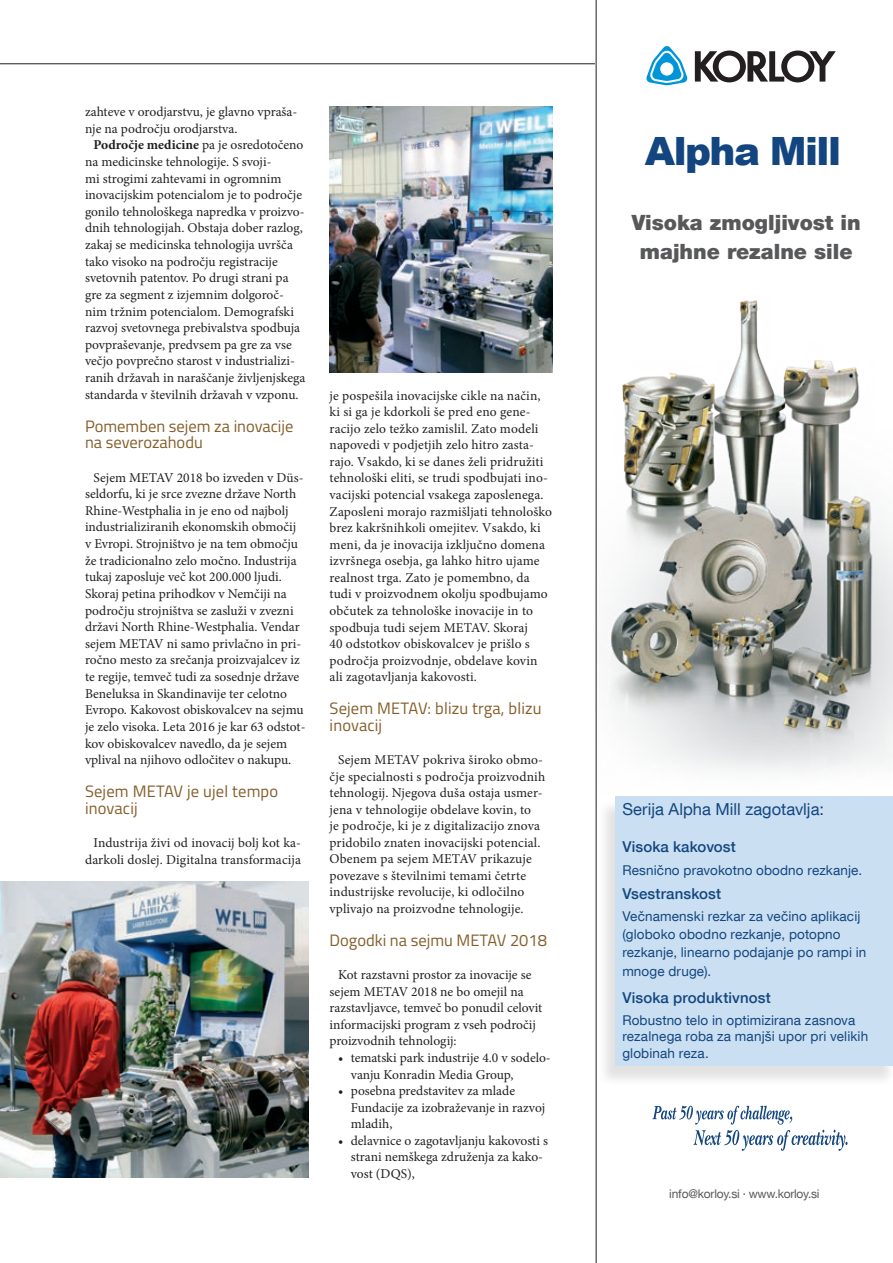
<style>
.page{position:relative;width:893px;height:1263px;background:#fff}
.page>*{position:absolute;margin:0;border:0;box-sizing:border-box;transform-origin:0 0}
.t1{font:900 39px "Arial";letter-spacing:-.04em;color:#134680}
.t2{font:900 21px/29.2px "Helvetica Neue LT Com";color:#57585a;text-align:center}
.t3{font:16.5px/16.6px "Titillium";color:#845e2a}
.t4{font:16.5px "Helvetica Neue LT Com";color:#134680}
.t5{font:500 15px "Helvetica Neue LT Com";letter-spacing:.01em;color:#134680}
.t6{font:13.5px/16.5px "Minion Pro";color:#231f20}
.t7{font:13.5px/18.3px "Helvetica Neue LT Com";letter-spacing:.01em;color:#134680}
.t8{font:12px "Helvetica Neue LT Com";letter-spacing:-.02em;color:#57585a}
.s1{font-weight:700}
.s2{font-family:"Helvetica";font-size:11.25px;color:#231f20}
</style>
<div class="page">
<img style="left:330px;top:106px;width:223px;height:267px">
<img style="left:0;top:882px;width:308px;height:296px">
<hr style="left:0;top:63px;width:893px;height:1px;background:#231f20">
<div style="left:596px;top:0;width:297px;height:1263px;background:#fff"></div>
<div style="left:598px;top:799px;width:295px;height:288px;background:#231f20;opacity:.13"></div>
<div style="left:615px;top:796px;width:278px;height:269px;background:#cbdff2"></div>
<svg style="left:646px;top:46px;width:41px;height:39px"></svg>
<svg style="left:695px;top:51px;width:141px;height:31px"></svg>
<svg style="left:652px;top:1106px;width:140px;height:18px"></svg>
<svg style="left:694px;top:1130px;width:153px;height:21px"></svg>
<hr style="left:596px;top:0;width:1px;height:1263px;background:#231f20">
<img style="left:596px;top:294px;width:297px;height:563px">
<p class="t6" style="left:85px;top:104px;width:214px">zahteve v orodjarstvu, je glavno vpraša&shy;nje na področju orodjarstva.</p>
<p class="t6" style="left:85px;top:137px;width:222px;text-indent:9px"><span class="s1">Področje medicine</span> pa je osredotočeno na medicinske tehnologije. S svoji-<br>mi strogimi zahtevami in ogromnim inovacijskim potencialom je to področje gonilo tehnološkega napredka v proizvo&shy;dnih tehnologijah. Obstaja dober razlog, zakaj se medicinska tehnologija uvršča tako visoko na področju registracije svetovnih patentov. Po drugi strani pa gre za segment z izjemnim dolgoroč&shy;nim tržnim potencialom. Demografski razvoj svetovnega prebivalstva spodbuja povpraševanje, predvsem pa gre za vse večjo povprečno starost v industrializi&shy;ranih državah in naraščanje življenjskega standarda v številnih državah v vzponu.</p>
<p class="t3" style="left:85px;top:417px;width:210px">Pomemben sejem za inovacije na severozahodu</p>
<p class="t6" style="left:85px;top:469px;width:222px;text-indent:9px">Sejem METAV 2018 bo izveden v Düs&shy;seldorfu, ki je srce zvezne države North Rhine-Westphalia in je eno od najbolj industrializiranih ekonomskih območij v Evropi. Strojništvo je na tem območju že tradicionalno zelo močno. Industrija tukaj zaposluje več kot 200.000 ljudi.<br>Skoraj petina prihodkov v Nemčiji na področju strojništva se zasluži v zvezni državi North Rhine-Westphalia. Vendar sejem METAV ni samo privlačno in pri&shy;ročno mesto za srečanja proizvajalcev iz te regije, temveč tudi za sosednje države Beneluksa in Skandinavije ter celotno Evropo. Kakovost obiskovalcev na sejmu je zelo visoka. Leta 2016 je kar 63 odstot&shy;kov obiskovalcev navedlo, da je sejem vplival na njihovo odločitev o nakupu.</p>
<p class="t3" style="left:85px;top:782px;width:195px">Sejem METAV je ujel tempo inovacij</p>
<p class="t6" style="left:85px;top:834px;width:218px;text-align:right">Industrija živi od inovacij bolj kot ka&shy;darkoli doslej. Digitalna transformacija</p>
<p class="t6" style="left:330px;top:387px;width:224px">je pospešila inovacijske cikle na način, ki si ga je kdorkoli še pred eno gene&shy;racijo zelo težko zamislil. Zato modeli napovedi v podjetjih zelo hitro zasta&shy;rajo. Vsakdo, ki se danes želi pridružiti tehnološki eliti, se trudi spodbujati ino&shy;vacijski potencial vsakega zaposlenega.<br>Zaposleni morajo razmišljati tehnološko brez kakršnihkoli omejitev. Vsakdo, ki meni, da je inovacija izključno domena izvršnega osebja, ga lahko hitro ujame realnost trga. Zato je pomembno, da tudi v proizvodnem okolju spodbujamo občutek za tehnološke inovacije in to spodbuja tudi sejem METAV. Skoraj<br>40 odstotkov obiskovalcev je prišlo s področja proizvodnje, obdelave kovin ali zagotavljanja kakovosti.</p>
<p class="t3" style="left:330px;top:699px;width:214px">Sejem METAV: blizu trga, blizu inovacij</p>
<p class="t6" style="left:330px;top:751px;width:217px;text-indent:9px">Sejem METAV pokriva široko obmo&shy;čje specialnosti s področja proizvodnih tehnologij. Njegova duša ostaja usmer&shy;jena v tehnologije obdelave kovin, to<br>je področje, ki je z digitalizacijo znova pridobilo znaten inovacijski potencial.<br>Obenem pa sejem METAV prikazuje povezave s številnimi temami četrte industrijske revolucije, ki odločilno vplivajo na proizvodne tehnologije.</p>
<p class="t3" style="left:330px;top:931px;width:219px">Dogodki na sejmu METAV 2018</p>
<p class="t6" style="left:330px;top:967px;width:214px;text-indent:9px">Kot razstavni prostor za inovacije se sejem METAV 2018 ne bo omejil na razstavljavce, temveč bo ponudil celovit informacijski program z vseh področij proizvodnih tehnologij:</p>
<p class="t6" style="left:351px;top:1049px;width:201px;text-indent:-13px">• tematski park industrije 4.0 v sodelo&shy;vanju Konradin Media Group,</p>
<p class="t6" style="left:351px;top:1082px;width:196px;text-indent:-13px">• posebna predstavitev za mlade<br>Fundacije za izobraževanje in razvoj mladih,</p>
<p class="t6" style="left:351px;top:1132px;width:199px;text-indent:-13px">• delavnice o zagotavljanju kakovosti s strani nemškega združenja za kako&shy;vost (DQS),</p>
<h1 class="t1" style="left:645px;top:123px;width:198px">Alpha Mill</h1>
<h2 class="t2" style="left:632px;top:208px;width:230px">Visoka zmogljivost in majhne rezalne sile</h2>
<p class="t4" style="left:622px;top:799px;width:203px">Serija Alpha Mill zagotavlja:</p>
<p class="t5" style="left:622px;top:837px;width:115px">Visoka kakovost</p>
<p class="t7" style="left:622px;top:860px;width:241px">Resnično pravokotno obodno rezkanje.</p>
<p class="t5" style="left:622px;top:885px;width:100px">Vsestranskost</p>
<p class="t7" style="left:622px;top:907px;width:246px">Večnamenski rezkar za večino aplikacij (globoko obodno rezkanje, potopno rezkanje, linearno podajanje po rampi in mnoge druge).</p>
<p class="t5" style="left:622px;top:988px;width:150px">Visoka produktivnost</p>
<p class="t7" style="left:622px;top:1011px;width:247px;line-height:16.5px">Robustno telo in optimizirana zasnova rezalnega roba za manjši upor pri velikih globinah reza.</p>
<p class="t8" style="left:669px;top:1187px;width:152px">info@korloy.si <span class="s2">·</span> www.korloy.si</p>
</div>
